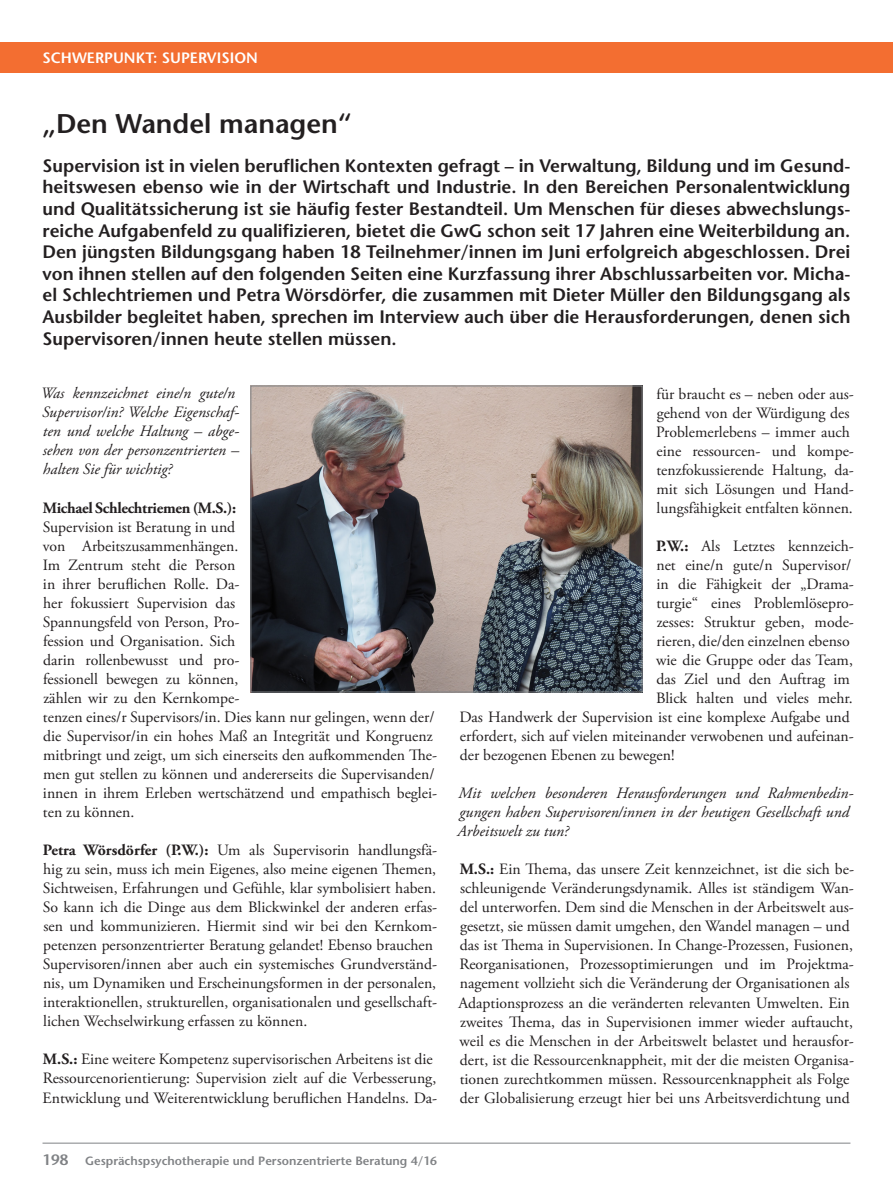
<style>
.page{position:relative;width:893px;height:1191px;background:#fff}
.page>*{position:absolute;margin:0;border:0;box-sizing:border-box;transform-origin:0 0}
.t1{font:600 27px "Stone Sans";color:#231f20}
.t2{font:600 18px/21.6px "Stone Sans";color:#231f20;text-align:justify}
.t3{font:15.75px/19px "Adobe Garamond Pro";color:#231f20}
.t4{font:italic 15.75px/19px "Adobe Garamond Pro";color:#231f20}
.t5{font:700 15.75px "Adobe Garamond Pro";letter-spacing:-.02em;color:#231f20}
.t6{font:600 15px "Stone Sans";color:#fff}
.t7{font:600 12px "Stone Sans";color:#808285}
.s1{font-weight:700}
.s2{font-size:15px}
</style>
<div class="page">
<hr style="left:43px;top:1142px;width:807px;height:1px;background:#808285">
<div style="left:0;top:43px;width:893px;height:30px;background:#f36e31"></div>
<img style="left:253px;top:388px;width:387px;height:302px">
<div style="left:251px;top:386px;width:391px;height:306px;border:1px solid #808285"></div>
<p class="t6" style="left:43px;top:49px;width:217px">Schwerpunkt: Supervision</p>
<h1 class="t1" style="left:43px;top:107px;width:310px">„Den Wandel managen“</h1>
<p class="t2" style="left:43px;top:155px;width:809px">Supervision ist in vielen beruflichen Kontexten gefragt – in Verwaltung, Bildung und im Gesund&shy;heitswesen ebenso wie in der Wirtschaft und I ndustrie. I n den Bereichen Personalentwicklung und Qualitätssicherung ist sie häufig fester Bestandteil. Um Menschen für dieses abwechslungs&shy;reiche Aufgabenfeld zu qualifizieren, bietet die GwG schon seit 17 Jahren eine Weiterbildung an.<br>Den jüngsten Bildungsgang haben 18 Teilnehmer/innen im Juni erfolgreich abgeschlossen. Drei von ihnen stellen auf den folgenden Seiten eine Kurzfassung ihrer Abschlussarbeiten vor. Micha&shy;el Schlechtriemen und Petra Wörsdörfer, die zusammen mit Dieter Müller den Bildungsgang als Ausbilder begleitet haben, sprechen im I nterview auch über die Herausforderungen, denen sich Supervisoren/innen heute stellen müssen.</p>
<p class="t4" style="left:41px;top:384px;width:200px">Was kennzeichnet eine/n gute/n<br>Supervisor/in? Welche Eigenschaf&shy;ten und welche Haltung – abge&shy;sehen von der personzentrierten – halten Sie für wichtig?</p>
<p class="t5" style="left:43px;top:498px;width:195px">Michael Schlechtriemen (M.S.):</p>
<p class="t3" style="left:43px;top:517px;width:396px">Supervision ist Beratung in und<br>von Arbeitszusammenhängen.<br>Im Zentrum steht die Person<br>in ihrer beruflichen Rolle. Da-<br>her fokussiert Supervision das<br>Spannungsfeld von Person, Pro-<br>fession und Organisation. Sich<br>darin rollenbewusst und pro-<br>fessionell bewegen zu können,<br>zählen wir zu den Kernkompe-<br>tenzen eines/r Supervisors/in. Dies kann nur gelingen, wenn der/ die Supervisor/in ein hohes Maß an Integrität und Kongruenz mitbringt und zeigt, um sich einerseits den aufkommenden The&shy;men gut stellen zu können und andererseits die Supervisanden/ innen in ihrem Erleben wertschätzend und empathisch beglei&shy;ten zu können.</p>
<p class="t3" style="left:43px;top:841px;width:396px"><span class="s1">Petra Wörsdörfer (P.W.):</span> Um als Supervisorin handlungsfä&shy;hig zu sein, muss ich mein Eigenes, also meine eigenen Themen, Sichtweisen, Erfahrungen und Gefühle, klar symbolisiert haben.<br>So kann ich die Dinge aus dem Blickwinkel der anderen erfas&shy;sen und kommunizieren. Hiermit sind wir bei den Kernkom&shy;petenzen personzentrierter Beratung gelandet! Ebenso brauchen Supervisoren/innen aber auch ein systemisches Grundverständ&shy;nis, um Dynamiken und Erscheinungsformen in der personalen, interaktionellen, strukturellen, organisationalen und gesellschaft&shy;lichen Wechselwirkung erfassen zu können.</p>
<p class="t3" style="left:43px;top:1050px;width:396px"><span class="s1">M.S.:</span> Eine weitere Kompetenz supervisorischen Arbeitens ist die<br>Ressourcenorientierung: Supervision zielt auf die Verbesserung,<br>Entwicklung und Weiterentwicklung beruflichen Handelns. Da-</p>
<p class="t7" style="left:43px;top:1154px;width:396px"><span class="s2">198</span> Gesprächspsychotherapie und Personzentrierte Beratung 4/16</p>
<p class="t3" style="left:656px;top:384px;width:199px">für braucht es – neben oder aus&shy;gehend von der Würdigung des<br>Problemerlebens – immer auch eine ressourcen- und kompe&shy;tenzfokussierende Haltung, da&shy;mit sich Lösungen und Hand&shy;lungsfähigkeit entfalten können.</p>
<p class="t3" style="left:656px;top:537px;width:199px"><span class="s1">P.W.:</span> Als Letztes kennzeich-</p>
<p class="t3" style="left:656px;top:556px;width:196px">net eine/n gute/n Supervisor/</p>
<p class="t3" style="left:656px;top:575px;width:199px">in die Fähigkeit der „Drama-</p>
<p class="t3" style="left:656px;top:594px;width:199px">turgie“ eines Problemlösepro-</p>
<p class="t3" style="left:657px;top:613px;width:199px">zesses: Struktur geben, mode-</p>
<p class="t3" style="left:656px;top:632px;width:195px">rieren, die/den einzelnen ebenso</p>
<p class="t3" style="left:656px;top:651px;width:198px">wie die Gruppe oder das Team,</p>
<p class="t3" style="left:657px;top:670px;width:195px">das Ziel und den Auftrag im</p>
<p class="t3" style="left:656px;top:689px;width:198px">Blick halten und vieles mehr.</p>
<p class="t3" style="left:459px;top:708px;width:392px">Das Handwerk der Supervision ist eine komplexe Aufgabe und</p>
<p class="t3" style="left:460px;top:727px;width:396px">erfordert, sich auf vielen miteinander verwobenen und aufeinan-</p>
<p class="t3" style="left:460px;top:746px;width:216px">der bezogenen Ebenen zu bewegen!</p>
<p class="t4" style="left:458px;top:784px;width:397px">Mit welchen besonderen Herausforderungen und Rahmenbedin&shy;gungen haben Supervisoren/innen in der heutigen Gesellschaft und<br>Arbeitswelt zu tun?</p>
<p class="t3" style="left:459px;top:860px;width:397px"><span class="s1">M.S.:</span> Ein Thema, das unsere Zeit kennzeichnet, ist die sich be&shy;schleunigende Veränderungsdynamik. Alles ist ständigem Wan&shy;del unterworfen. Dem sind die Menschen in der Arbeitswelt aus&shy;gesetzt, sie müssen damit umgehen, den Wandel managen – und das ist Thema in Supervisionen. In Change-Prozessen, Fusionen, Reorganisationen, Prozessoptimierungen und im Projektma&shy;nagement vollzieht sich die Veränderung der Organisationen als Adaptionsprozess an die veränderten relevanten Umwelten. Ein zweites Thema, das in Supervisionen immer wieder auftaucht, weil es die Menschen in der Arbeitswelt belastet und herausfor&shy;dert, ist die Ressourcenknappheit, mit der die meisten Organisa&shy;tionen zurechtkommen müssen. Ressourcenknappheit als Folge der Globalisierung erzeugt hier bei uns Arbeitsverdichtung und</p>
</div>
